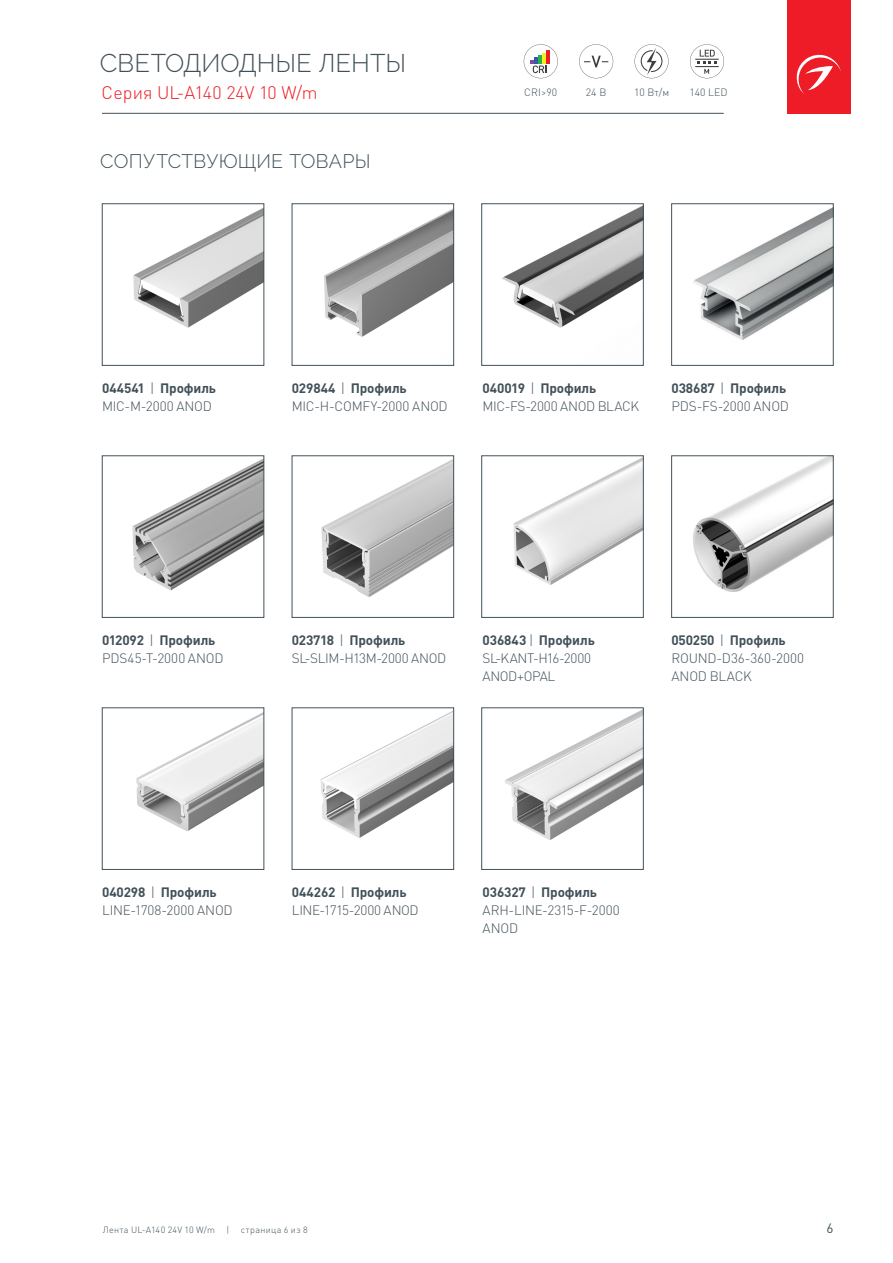
<style>
.page{position:relative;width:893px;height:1263px;background:#fff}
.page>*{position:absolute;margin:0;border:0;box-sizing:border-box;transform-origin:0 0}
.t1{font:300 25.5px "Raleway";color:#425159}
.t2{font:300 19.5px "Raleway";letter-spacing:.01em;color:#425159}
.t3{font:300 18px "DIN Pro";color:#ee1d23}
.t4{font:300 13.5px/18px "DIN Pro";letter-spacing:-.015em;color:#425159}
.t5{font:300 13.5px/18px "DIN Pro";letter-spacing:.005em;color:#425159}
.t6{font:13.5px "DIN Pro";color:#425159}
.t7{font:300 10.5px "DIN Pro";color:#425159}
.t8{font:300 9px "DIN Pro";letter-spacing:.035em;color:#425159}
.s1{font-weight:700}
</style>
<div class="page">
<div style="left:787px;top:0;width:63px;height:114px;background:#ee1c27"></div>
<svg style="left:796px;top:54px;width:45px;height:40px"></svg>
<hr style="left:102px;top:113px;width:622px;height:1px;background:#425159">
<img style="left:133px;top:208px;width:129px;height:120px">
<div style="left:102px;top:204px;width:162px;height:162px;border:1px solid #425159"></div>
<img style="left:132px;top:459px;width:130px;height:132px">
<div style="left:102px;top:456px;width:162px;height:162px;border:1px solid #425159"></div>
<img style="left:136px;top:713px;width:126px;height:118px">
<div style="left:102px;top:708px;width:162px;height:162px;border:1px solid #425159"></div>
<img style="left:324px;top:209px;width:128px;height:128px">
<div style="left:292px;top:204px;width:162px;height:162px;border:1px solid #425159"></div>
<img style="left:321px;top:460px;width:131px;height:137px">
<div style="left:292px;top:456px;width:162px;height:162px;border:1px solid #425159"></div>
<img style="left:321px;top:711px;width:131px;height:127px">
<div style="left:292px;top:708px;width:162px;height:162px;border:1px solid #425159"></div>
<img style="left:502px;top:206px;width:139px;height:122px">
<div style="left:481px;top:204px;width:162px;height:162px;border:1px solid #425159"></div>
<img style="left:513px;top:458px;width:128px;height:127px">
<div style="left:481px;top:456px;width:162px;height:162px;border:1px solid #425159"></div>
<img style="left:505px;top:710px;width:136px;height:130px">
<div style="left:481px;top:708px;width:162px;height:162px;border:1px solid #425159"></div>
<img style="left:693px;top:208px;width:138px;height:132px">
<div style="left:671px;top:204px;width:162px;height:162px;border:1px solid #425159"></div>
<img style="left:693px;top:458px;width:138px;height:134px">
<div style="left:671px;top:456px;width:162px;height:162px;border:1px solid #425159"></div>
<svg style="left:524px;top:44px;width:34px;height:34px"></svg>
<svg style="left:579px;top:44px;width:34px;height:34px"></svg>
<svg style="left:635px;top:44px;width:34px;height:34px"></svg>
<svg style="left:690px;top:44px;width:34px;height:34px"></svg>
<p class="t1" style="left:100px;top:48px;width:308px">СВЕТОДИОДНЫЕ ЛЕНТЫ</p>
<p class="t3" style="left:102px;top:80px;width:218px">Серия UL-A140 24V 10 W/m</p>
<p class="t2" style="left:100px;top:149px;width:272px">СОПУТСТВУЮЩИЕ ТОВАРЫ</p>
<p class="t7" style="left:524px;top:85px;width:34px">CRI&gt;90</p>
<p class="t7" style="left:586px;top:85px;width:22px">24 В</p>
<p class="t7" style="left:634px;top:85px;width:37px">10 Вт/м</p>
<p class="t7" style="left:689px;top:85px;width:40px">140 LED</p>
<p class="t4" style="left:102px;top:378px;width:116px"><span class="s1">044541</span> | <span class="s1">Профиль<br></span>MIC-M-2000 ANOD</p>
<p class="t4" style="left:292px;top:378px;width:157px"><span class="s1">029844</span> | <span class="s1">Профиль<br></span>MIC-H-COMFY-2000 ANOD</p>
<p class="t4" style="left:483px;top:378px;width:158px"><span class="s1">040019</span> | <span class="s1">Профиль<br></span>MIC-FS-2000 ANOD BLACK</p>
<p class="t4" style="left:671px;top:378px;width:119px"><span class="s1">038687</span> | <span class="s1">Профиль<br></span>PDS-FS-2000 ANOD</p>
<p class="t5" style="left:102px;top:630px;width:123px"><span class="s1">012092</span> | <span class="s1">Профиль<br></span>PDS45-T-2000 ANOD</p>
<p class="t4" style="left:292px;top:630px;width:156px"><span class="s1">023718</span> | <span class="s1">Профиль<br></span>SL-SLIM-H13M-2000 ANOD</p>
<p class="t4" style="left:483px;top:630px;width:114px"><span class="s1">036843</span> | <span class="s1">Профиль<br></span>SL-KANT-H16-2000<br>ANOD+OPAL</p>
<p class="t4" style="left:671px;top:630px;width:134px"><span class="s1">050250</span> | <span class="s1">Профиль<br></span>ROUND-D36-360-2000<br>ANOD BLACK</p>
<p class="t4" style="left:102px;top:882px;width:132px"><span class="s1">040298</span> | <span class="s1">Профиль<br></span>LINE-1708-2000 ANOD</p>
<p class="t4" style="left:292px;top:882px;width:128px"><span class="s1">044262</span> | <span class="s1">Профиль<br></span>LINE-1715-2000 ANOD</p>
<p class="t4" style="left:483px;top:882px;width:139px"><span class="s1">036327</span> | <span class="s1">Профиль<br></span>ARH-LINE-2315-F-2000<br>ANOD</p>
<p class="t8" style="left:103px;top:1223px;width:114px">Лента UL-A140 24V 10 W/m</p>
<p class="t8" style="left:226px;top:1223px;width:4px">|</p>
<p class="t8" style="left:241px;top:1223px;width:68px">страница 6 из 8</p>
<p class="t6" style="left:826px;top:1219px;width:9px">6</p>
</div>
